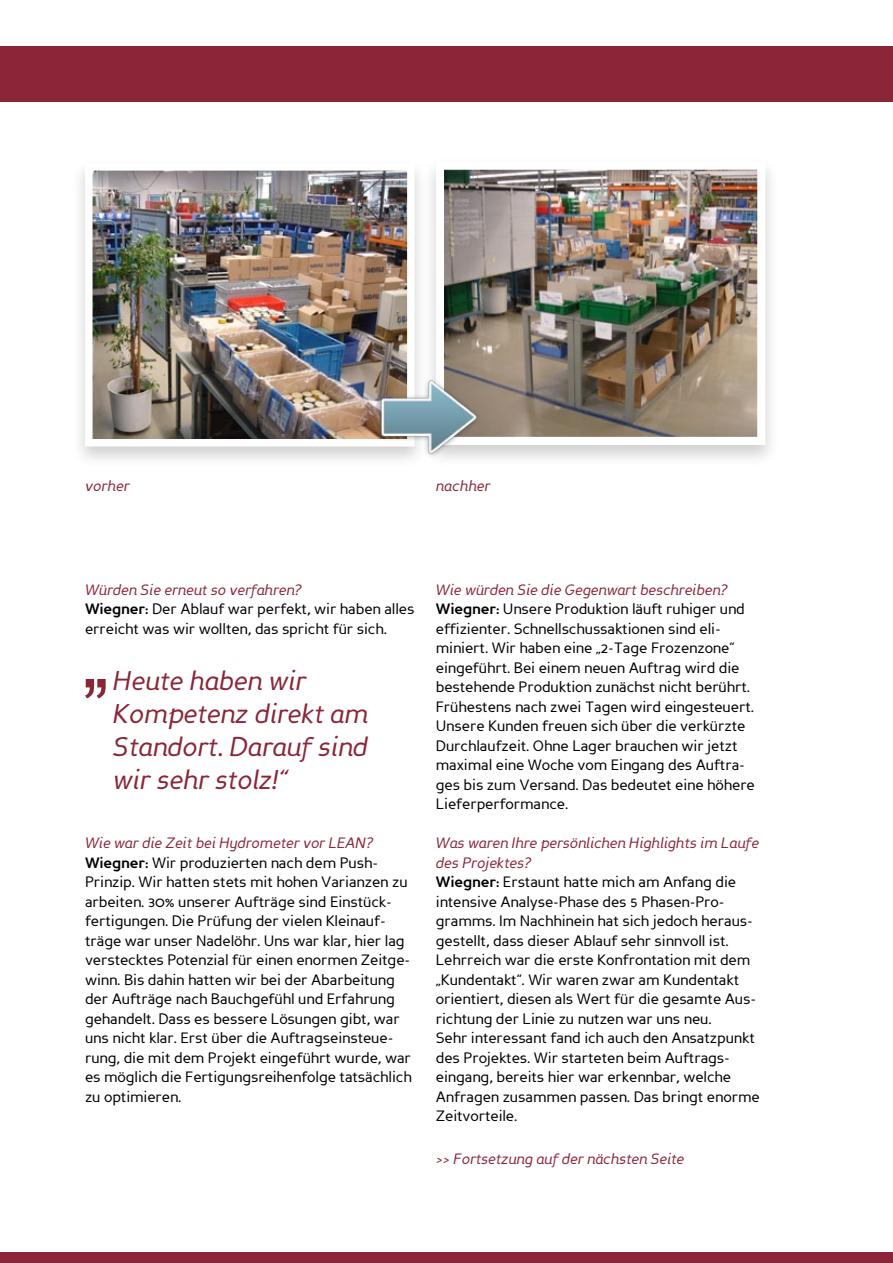
<style>
.page{position:relative;width:893px;height:1263px;background:#fff}
.page>*{position:absolute;margin:0;border:0;box-sizing:border-box;transform-origin:0 0}
.t1{font:italic 27px/33px "Perspective Sans";letter-spacing:-.01em;color:#8a2637}
.t2{font:15px/19.5px "Perspective Sans";letter-spacing:-.01em;color:#000}
.t3{font:italic 15px "Perspective Sans";letter-spacing:-.01em;color:#8a2637}
.s1{font-style:italic;color:#8a2637}
.s2{font-weight:700}
</style>
<div class="page">
<div style="left:0;top:47px;width:893px;height:55px;background:#8a2637"></div>
<div style="left:0;top:1252px;width:893px;height:11px;background:#8a2637"></div>
<div style="left:421px;top:156px;width:359px;height:311px;background:#000;opacity:.19"></div>
<img style="left:445px;top:171px;width:311px;height:265px">
<div style="left:436px;top:162px;width:329px;height:283px;border:8px solid #fff"></div>
<div style="left:71px;top:157px;width:358px;height:312px;background:#000;opacity:.19"></div>
<img style="left:94px;top:172px;width:312px;height:265px">
<div style="left:85px;top:163px;width:330px;height:283px;border:8px solid #fff"></div>
<img style="left:348px;top:369px;width:154px;height:92px">
<svg style="left:85px;top:679px;width:21px;height:19px"></svg>
<p class="t3" style="left:85px;top:477px;width:47px">vorher</p>
<p class="t3" style="left:436px;top:477px;width:57px">nachher</p>
<p class="t2" style="left:85px;top:580px;width:331px"><span class="s1">Würden Sie erneut so verfahren?<br></span><span class="s2">Wiegner:</span> Der Ablauf war perfekt, wir haben alles erreicht was wir wollten, das spricht für sich.</p>
<h1 class="t1" style="left:113px;top:664px;width:257px">Heute haben wir<br>Kompetenz direkt am<br>Standort. Darauf sind wir sehr stolz!“</h1>
<p class="t2" style="left:85px;top:833px;width:328px"><span class="s1">Wie war die Zeit bei Hydrometer vor LEAN?<br></span><span class="s2">Wiegner:</span> Wir produzierten nach dem Push-Prinzip. Wir hatten stets mit hohen Varianzen zu arbeiten. 30% unserer Aufträge sind Einstück&shy;fertigungen. Die Prüfung der vielen Kleinauf&shy;träge war unser Nadelöhr. Uns war klar, hier lag verstecktes Potenzial für einen enormen Zeitge&shy;winn. Bis dahin hatten wir bei der Abarbeitung der Aufträge nach Bauchgefühl und Erfahrung gehandelt. Dass es bessere Lösungen gibt, war uns nicht klar. Erst über die Auftragseinsteue&shy;rung, die mit dem Projekt eingeführt wurde, war es möglich die Fertigungsreihenfolge tatsächlich zu optimieren.</p>
<p class="t2" style="left:436px;top:580px;width:321px"><span class="s1">Wie würden Sie die Gegenwart beschreiben?<br></span><span class="s2">Wiegner:</span> Unsere Produktion läuft ruhiger und effizienter. Schnellschussaktionen sind eli&shy;miniert. Wir haben eine „2-Tage Frozenzone“ eingeführt. Bei einem neuen Auftrag wird die bestehende Produktion zunächst nicht berührt.<br>Frühestens nach zwei Tagen wird eingesteuert.<br>Unsere Kunden freuen sich über die verkürzte Durchlaufzeit. Ohne Lager brauchen wir jetzt maximal eine Woche vom Eingang des Auftra&shy;ges bis zum Versand. Das bedeutet eine höhere Lieferperformance.</p>
<p class="t2" style="left:436px;top:833px;width:325px"><span class="s1">Was waren Ihre persönlichen Highlights im Laufe des Projektes?<br></span><span class="s2">Wiegner:</span> Erstaunt hatte mich am Anfang die intensive Analyse-Phase des 5 Phasen-Pro&shy;gramms. Im Nachhinein hat sich jedoch heraus&shy;gestellt, dass dieser Ablauf sehr sinnvoll ist.<br>Lehrreich war die erste Konfrontation mit dem „Kundentakt“. Wir waren zwar am Kundentakt orientiert, diesen als Wert für die gesamte Aus&shy;richtung der Linie zu nutzen war uns neu.<br>Sehr interessant fand ich auch den Ansatzpunkt des Projektes. Wir starteten beim Auftrags&shy;eingang, bereits hier war erkennbar, welche Anfragen zusammen passen. Das bringt enorme Zeitvorteile.</p>
<p class="t3" style="left:436px;top:1150px;width:250px">&gt;&gt; Fortsetzung auf der nächsten Seite</p>
</div>
